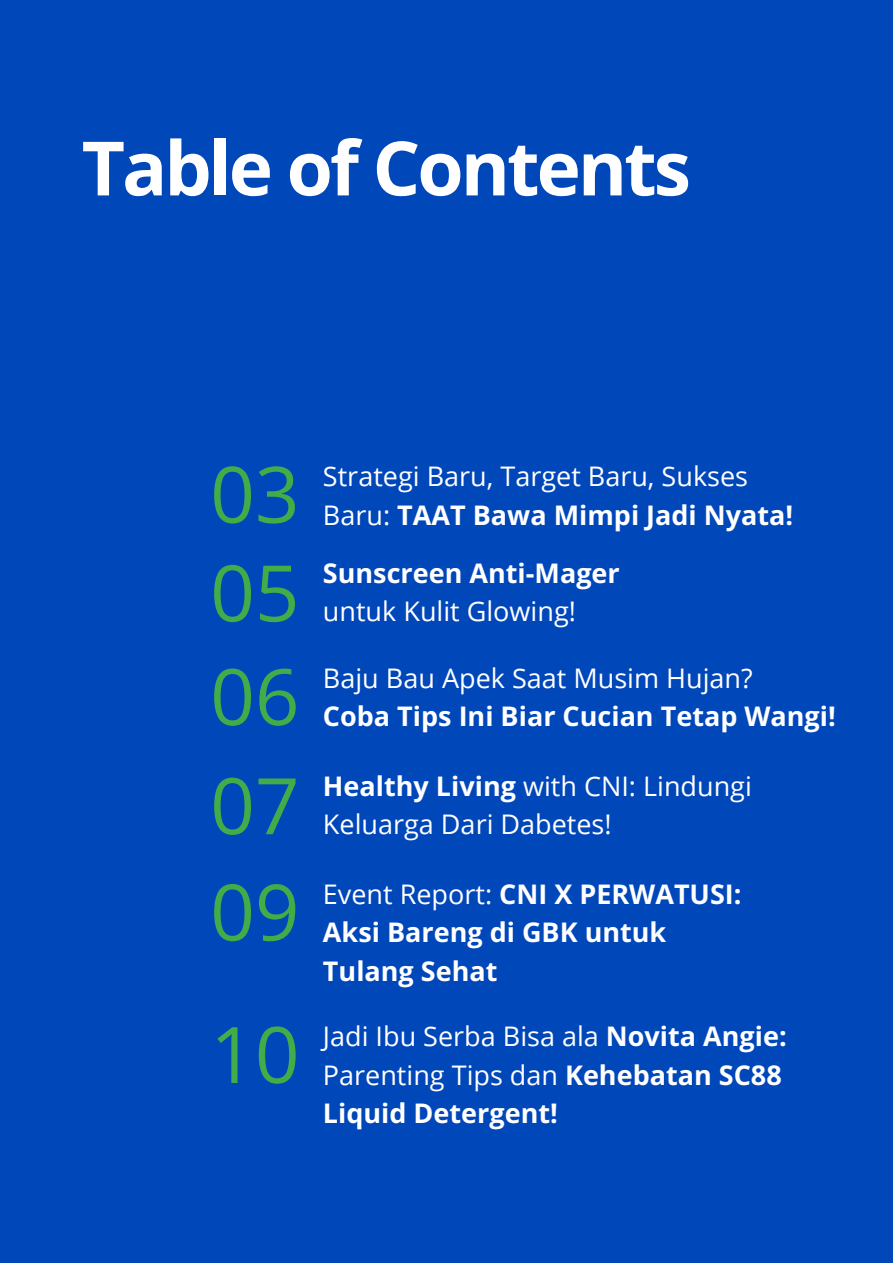
<style>
.page{position:relative;width:893px;height:1263px;background:#0047ba}
.page>*{position:absolute;margin:0;border:0;box-sizing:border-box;transform-origin:0 0}
.t1{font:78px/103.6px "Open Sans";color:#41ad49}
.t2{font:700 75px "Open Sans";letter-spacing:-.04em;color:#fff}
.t3{font:700 27px/38.4px "Open Sans";color:#fff}
.t4{font:27px/38.4px "Open Sans";color:#fff}
.s1{font-weight:400}
.s2{font-weight:700}
</style>
<div class="page">
<h2 class="t2" style="left:82px;top:115px;width:611px">Table of Contents</h2>
<h1 class="t1" style="left:210px;top:441px;width:91px">03</h1>
<h1 class="t1" style="left:210px;top:539px;width:91px">05<br>06</h1>
<h1 class="t1" style="left:210px;top:752px;width:91px">07</h1>
<h1 class="t1" style="left:210px;top:839px;width:91px;line-height:142.5px">09<br>10</h1>
<p class="t4" style="left:323px;top:457px;width:427px">Strategi Baru, Target Baru, Sukses</p>
<p class="t3" style="left:323px;top:495px;width:472px"><span class="s1">Baru:</span> TAAT Bawa Mimpi Jadi Nyata!</p>
<p class="t3" style="left:323px;top:553px;width:298px">Sunscreen Anti-Mager</p>
<p class="t4" style="left:323px;top:592px;width:255px">untuk Kulit Glowing!</p>
<p class="t4" style="left:323px;top:658px;width:431px">Baju Bau Apek Saat Musim Hujan?</p>
<p class="t3" style="left:323px;top:696px;width:514px">Coba Tips Ini Biar Cucian Tetap Wangi!</p>
<p class="t4" style="left:323px;top:766px;width:430px"><span class="s2">Healthy Living</span> with CNI: Lindungi<br>Keluarga Dari Dabetes!</p>
<p class="t3" style="left:323px;top:874px;width:420px"><span class="s1">Event Report:</span> CNI X PERWATUSI:<br>Aksi Bareng di GBK untuk<br>Tulang Sehat</p>
<p class="t3" style="left:323px;top:1016px;width:465px"><span class="s1">Jadi Ibu Serba Bisa ala</span> Novita Angie:<br><span class="s1">Parenting Tips dan</span> Kehebatan SC88<br>Liquid Detergent!</p>
</div>
